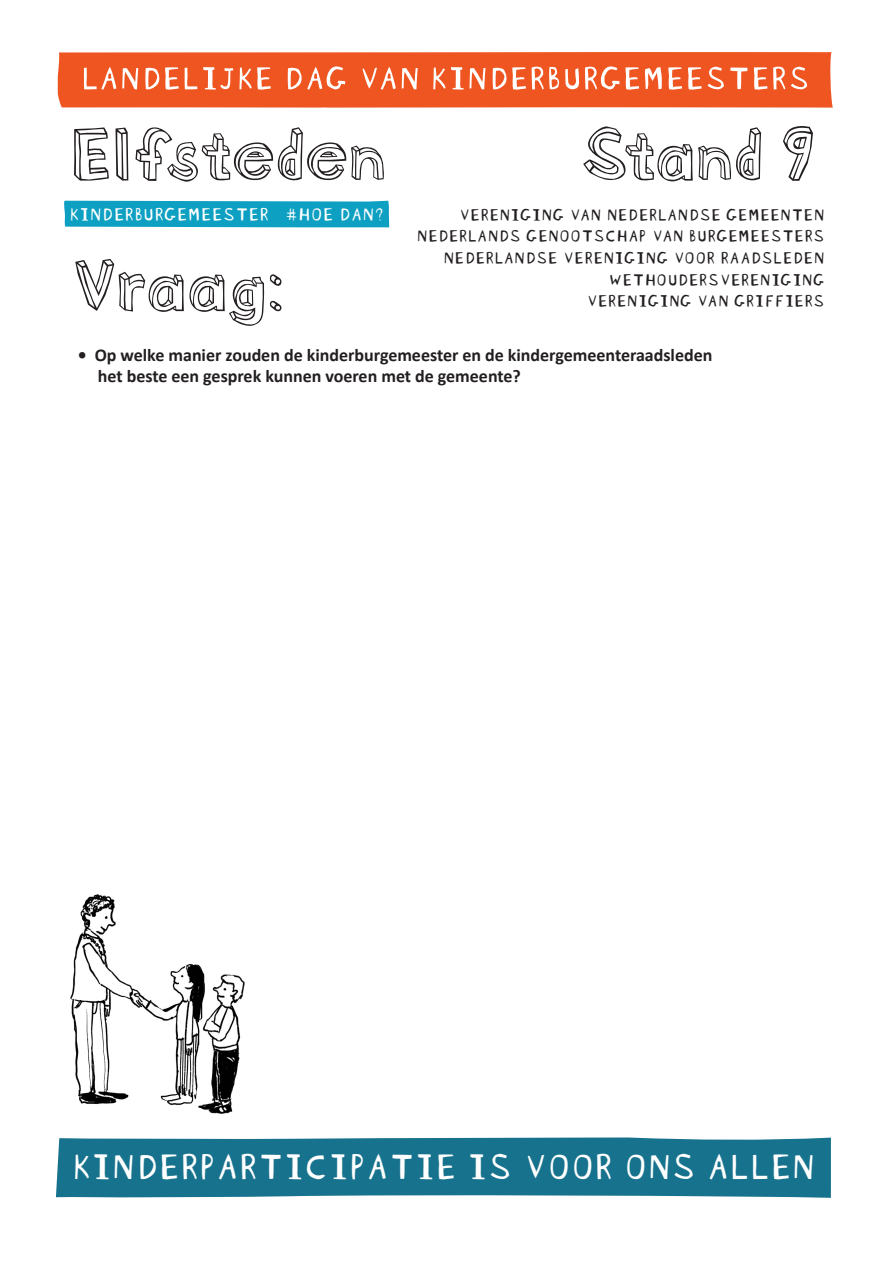
<style>
.page{position:relative;width:893px;height:1263px;background:#fff}
.page>*{position:absolute;margin:0;border:0;box-sizing:border-box;transform-origin:0 0}
.t1{font:70.5px "Blockhead OT";color:#231f20}
.t2{font:39px "Blockhead OT Unplugged";letter-spacing:-.01em;color:#fff}
.t3{font:19.5px "Blockhead OT Unplugged";color:#fff}
.t4{font:18px/21.6px "Blockhead OT Unplugged";color:#231f20;text-align:right}
.t5{font:700 18px/21.6px "Calibri";color:#231f20}
</style>
<div class="page">
<svg style="left:58px;top:52px;width:775px;height:56px;background:#f0693b"></svg>
<div style="left:64px;top:201px;width:325px;height:26px;background:#0da0c2"></div>
<div style="left:56px;top:1137px;width:775px;height:61px;background:#17728d"></div>
<img style="left:70px;top:894px;width:174px;height:220px">
<h1 class="t1" style="left:71px;top:93px;width:317px">Elfsteden</h1>
<h1 class="t1" style="left:582px;top:93px;width:234px">Stand 9</h1>
<p class="t3" style="left:69px;top:198px;width:316px">KINDERBURGEMEESTER #HOE DAN?</p>
<h1 class="t1" style="left:71px;top:223px;width:214px">Vraag:</h1>
<p class="t4" style="left:416px;top:202px;width:410px">VERENIGING VAN NEDERLANDSE GEMEENTEN NEDERLANDS GENOOTSCHAP VAN BURGEMEESTERS NEDERLANDSE VERENIGING VOOR RAADSLEDEN WETHOUDERSVERENIGING<br>VERENIGING VAN GRIFFIERS</p>
<p class="t5" style="left:98px;top:343px;width:616px;text-indent:-20px">• Op welke manier zouden de kinderburgemeester en de kindergemeenteraadsleden het beste een gesprek kunnen voeren met de gemeente?</p>
<h2 class="t2" style="left:70px;top:1135px;width:746px">KINDERPARTICIPATIE IS VOOR ONS ALLEN</h2>
</div>
